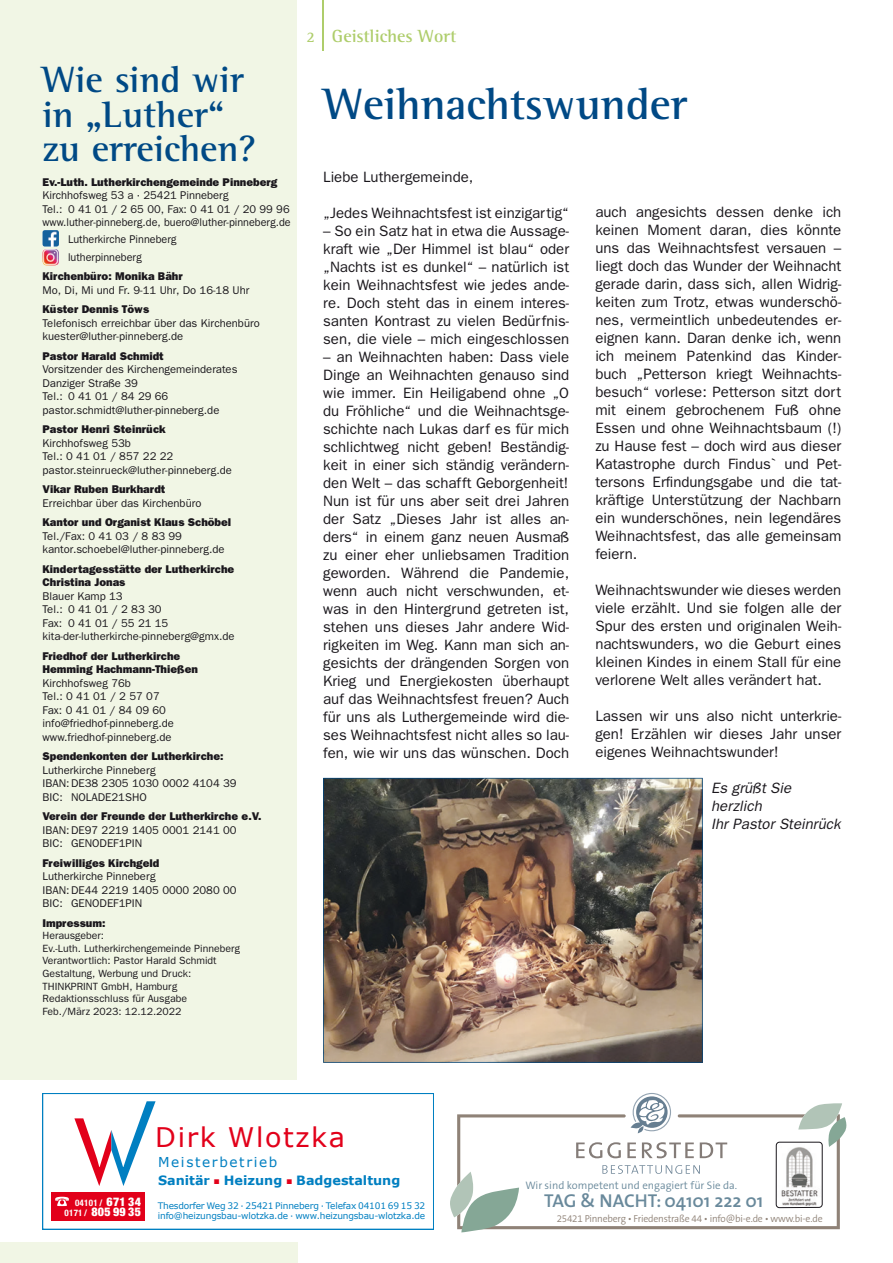
<style>
.page{position:relative;width:893px;height:1263px;background:#fff}
.page>*{position:absolute;margin:0;border:0;box-sizing:border-box;transform-origin:0 0}
.t1{font:700 45px "Rotis Semi Serif";color:#004985}
.t2{font:700 37.5px/34.5px "Rotis Semi Serif";color:#004985}
.t3{font:27px "Verdana";letter-spacing:.06em;color:#e2001a}
.t4{font:600 18.75px "The Sans";color:#69899b}
.t5{font:700 18px "Rotis Semi Serif";color:#aecd6b}
.t6{font:15px/18px "Franklin Gothic";color:#1a171c;text-align:justify}
.t7{font:italic 15px/18px "Franklin Gothic";color:#1a171c}
.t8{font:13.65px "Verdana";letter-spacing:.12em;color:#007fc1}
.t9{font:700 12.75px "Verdana";color:#007fc1}
.t10{font:900 condensed 12px "Helvetica Neue";letter-spacing:.03em;color:#fff}
.t11{font:11.25px/13.5px "Franklin Gothic";color:#1a171c}
.t12{font:800 11.25px/13.5px "Franklin Gothic";color:#1a171c}
.t13{font:11.25px/18px "Franklin Gothic";color:#1a171c;scale:.96 1}
.t14{font:300 10.95px "The Sans B4";color:#69899b}
.t15{font:10.5px/12.6px "Franklin Gothic";color:#1a171c}
.t16{font:300 10.2px "The Sans B4";letter-spacing:-.02em;color:#8f8277}
.t17{font:9px/10.8px "Verdana";letter-spacing:-.02em;color:#007fc1}
.t18{font:700 condensed 9px "Helvetica Neue";letter-spacing:.03em;color:#fff}
.s1{font-size:15px}
.s2{font-weight:900;font-size:12px}
.s3{font-weight:700;font-size:9px}
.s4{color:#e2001a}
</style>
<div class="page">
<div style="left:0;top:0;width:298px;height:1263px;background:#f1f6e5"></div>
<div style="left:0;top:1080px;width:893px;height:162px;background:#fff"></div>
<hr style="left:322px;top:0;width:2px;height:50px;background:#aecd6b">
<div style="left:43px;top:1093px;width:391px;height:136px;border:2px solid #007fc1"></div>
<div style="left:51px;top:1192px;width:94px;height:28px;background:#e2001a"></div>
<svg style="left:55px;top:1197px;width:14px;height:9px"></svg>
<svg style="left:74px;top:1101px;width:82px;height:85px"></svg>
<svg style="left:450px;top:1093px;width:397px;height:140px"></svg>
<img style="left:43px;top:230px;width:16px;height:17px">
<img style="left:43px;top:249px;width:16px;height:16px">
<img style="left:323px;top:778px;width:380px;height:285px">
<h2 class="t2" style="left:43px;top:62px;width:215px">Wie sind wir in „Luther“ zu erreichen?</h2>
<p class="t12" style="left:43px;top:175px;width:236px">Ev.-Luth. Lutherkirchengemeinde Pinneberg</p>
<p class="t11" style="left:43px;top:188px;width:250px">Kirchhofsweg 53 a · 25421 Pinneberg<br>Tel.: 0 41 01 / 2 65 00, Fax: 0 41 01 / 20 99 96 www.luther-pinneberg.de, buero@luther-pinneberg.de</p>
<p class="t13" style="left:68px;top:229px;width:115px">Lutherkirche Pinneberg lutherpinneberg</p>
<p class="t12" style="left:43px;top:269px;width:142px">Kirchenbüro: Monika Bähr</p>
<p class="t11" style="left:43px;top:283px;width:208px">Mo, Di, Mi und Fr. 9-11 Uhr, Do 16-18 Uhr</p>
<p class="t12" style="left:43px;top:302px;width:108px">Küster Dennis Töws</p>
<p class="t11" style="left:43px;top:316px;width:219px">Telefonisch erreichbar über das Kirchenbüro kuester@luther-pinneberg.de</p>
<p class="t12" style="left:43px;top:349px;width:123px">Pastor Harald Schmidt</p>
<p class="t11" style="left:43px;top:362px;width:197px">Vorsitzender des Kirchengemeinderates<br>Danziger Straße 39<br>Tel.: 0 41 01 / 84 29 66 pastor.schmidt@luther-pinneberg.de</p>
<p class="t12" style="left:43px;top:422px;width:125px">Pastor Henri Steinrück</p>
<p class="t11" style="left:43px;top:436px;width:191px">Kirchhofsweg 53b<br>Tel.: 0 41 01 / 857 22 22 pastor.steinrueck@luther-pinneberg.de</p>
<p class="t12" style="left:43px;top:482px;width:124px">Vikar Ruben Burkhardt</p>
<p class="t11" style="left:43px;top:496px;width:161px">Erreichbar über das Kirchenbüro</p>
<p class="t12" style="left:43px;top:515px;width:190px">Kantor und Organist Klaus Schöbel</p>
<p class="t11" style="left:43px;top:529px;width:184px">Tel./Fax: 0 41 03 / 8 83 99 kantor.schoebel@luther-pinneberg.de</p>
<p class="t12" style="left:43px;top:562px;width:193px">Kindertagesstätte der Lutherkirche<br>Christina Jonas</p>
<p class="t11" style="left:43px;top:589px;width:194px">Blauer Kamp 13<br>Tel.: 0 41 01 / 2 83 30<br>Fax: 0 41 01 / 55 21 15 kita-der-lutherkirche-pinneberg@gmx.de</p>
<p class="t12" style="left:43px;top:649px;width:157px">Friedhof der Lutherkirche<br>Hemming Hachmann-Thießen</p>
<p class="t11" style="left:43px;top:676px;width:133px">Kirchhofsweg 76b<br>Tel.: 0 41 01 / 2 57 07<br>Fax: 0 41 01 / 84 09 60 info@friedhof-pinneberg.de www.friedhof-pinneberg.de</p>
<p class="t12" style="left:43px;top:749px;width:182px">Spendenkonten der Lutherkirche:</p>
<p class="t11" style="left:43px;top:763px;width:196px">Lutherkirche Pinneberg<br>IBAN: DE38 2305 1030 0002 4104 39<br>BIC: NOLADE21SHO</p>
<p class="t12" style="left:43px;top:809px;width:220px">Verein der Freunde der Lutherkirche e.V.</p>
<p class="t11" style="left:43px;top:823px;width:196px">IBAN: DE97 2219 1405 0001 2141 00<br>BIC: GENODEF1PIN</p>
<p class="t12" style="left:43px;top:856px;width:118px">Freiwilliges Kirchgeld</p>
<p class="t11" style="left:43px;top:869px;width:196px">Lutherkirche Pinneberg<br>IBAN: DE44 2219 1405 0000 2080 00<br>BIC: GENODEF1PIN</p>
<p class="t12" style="left:43px;top:916px;width:65px">Impressum:</p>
<p class="t15" style="left:43px;top:929px;width:199px">Herausgeber:<br>Ev.-Luth. Lutherkirchengemeinde Pinneberg<br>Verantwortlich: Pastor Harald Schmidt<br>Gestaltung, Werbung und Druck:<br>THINKPRINT GmbH, Hamburg<br>Redaktionsschluss für Ausgabe<br>Feb./März 2023: 12.12.2022</p>
<p class="t5" style="left:307px;top:25px;width:151px"><span class="s1">2</span> Geistliches Wort</p>
<h1 class="t1" style="left:324px;top:77px;width:365px">Weihnachtswunder</h1>
<p class="t6" style="left:323px;top:168px;width:152px">Liebe Luthergemeinde,</p>
<p class="t6" style="left:323px;top:204px;width:248px">„Jedes Weihnachtsfest ist einzigartig“</p>
<p class="t6" style="left:323px;top:222px;width:248px">– So ein Satz hat in etwa die Aussage&shy;kraft wie „Der Himmel ist blau“ oder „Nachts ist es dunkel“ – natürlich ist kein Weihnachtsfest wie jedes ande&shy;re. Doch steht das in einem interes&shy;santen Kontrast zu vielen Bedürfnis&shy;sen, die viele – mich eingeschlossen</p>
<p class="t6" style="left:323px;top:348px;width:248px">– an Weihnachten haben: Dass viele Dinge an Weihnachten genauso sind wie immer. Ein Heiligabend ohne „O du Fröhliche“ und die Weihnachtsge&shy;schichte nach Lukas darf es für mich schlichtweg nicht geben! Beständig&shy;keit in einer sich ständig verändern&shy;den Welt – das schafft Geborgenheit!<br>Nun ist für uns aber seit drei Jahren der Satz „Dieses Jahr ist alles an&shy;ders“ in einem ganz neuen Ausmaß zu einer eher unliebsamen Tradition geworden. Während die Pandemie, wenn auch nicht verschwunden, et&shy;was in den Hintergrund getreten ist, stehen uns dieses Jahr andere Wid&shy;rigkeiten im Weg. Kann man sich an&shy;gesichts der drängenden Sorgen von Krieg und Energiekosten überhaupt auf das Weihnachtsfest freuen? Auch für uns als Luthergemeinde wird die&shy;ses Weihnachtsfest nicht alles so lau&shy;fen, wie wir uns das wünschen. Doch</p>
<p class="t6" style="left:595px;top:203px;width:248px">auch angesichts dessen denke ich keinen Moment daran, dies könnte uns das Weihnachtsfest versauen – liegt doch das Wunder der Weihnacht gerade darin, dass sich, allen Widrig&shy;keiten zum Trotz, etwas wunderschö&shy;nes, vermeintlich unbedeutendes er&shy;eignen kann. Daran denke ich, wenn ich meinem Patenkind das Kinder&shy;buch „Petterson kriegt Weihnachts&shy;besuch“ vorlese: Petterson sitzt dort mit einem gebrochenem Fuß ohne Essen und ohne Weihnachtsbaum (!) zu Hause fest – doch wird aus dieser Katastrophe durch Findus` und Pet&shy;tersons Erfindungsgabe und die tat&shy;kräftige Unterstützung der Nachbarn ein wunderschönes, nein legendäres Weihnachtsfest, das alle gemeinsam feiern.</p>
<p class="t6" style="left:595px;top:581px;width:248px">Weihnachtswunder wie dieses werden viele erzählt. Und sie folgen alle der Spur des ersten und originalen Weih&shy;nachtswunders, wo die Geburt eines kleinen Kindes in einem Stall für eine verlorene Welt alles verändert hat.</p>
<p class="t6" style="left:595px;top:707px;width:248px">Lassen wir uns also nicht unterkrie&shy;gen! Erzählen wir dieses Jahr unser eigenes Weihnachtswunder!</p>
<p class="t7" style="left:711px;top:779px;width:131px">Es grüßt Sie herzlich<br>Ihr Pastor Steinrück</p>
<p class="t18" style="left:75px;top:1197px;width:67px">04101 / <span class="s2">671 34</span></p>
<p class="t10" style="left:65px;top:1205px;width:78px"><span class="s3">0171 /</span> 805 99 35</p>
<h3 class="t3" style="left:155px;top:1120px;width:191px">Dirk Wlotzka</h3>
<p class="t8" style="left:158px;top:1154px;width:121px">Meisterbetrieb</p>
<p class="t9" style="left:158px;top:1172px;width:244px">Sanitär <span class="s4">■</span> Heizung <span class="s4">■</span> Badgestaltung</p>
<p class="t17" style="left:158px;top:1200px;width:269px">Thesdorfer Weg 32 · 25421 Pinneberg · Telefax 04101 69 15 32 info@heizungsbau-wlotzka.de · www.heizungsbau-wlotzka.de</p>
<p class="t14" style="left:525px;top:1179px;width:213px">Wir sind kompetent und engagiert für Sie da.</p>
<p class="t4" style="left:544px;top:1185px;width:220px">TAG &amp; NACHT: 04101 222 01</p>
<p class="t16" style="left:557px;top:1213px;width:267px">25421 Pinneberg • Friedenstraße 44 • info@bi-e.de • www.bi-e.de</p>
</div>
